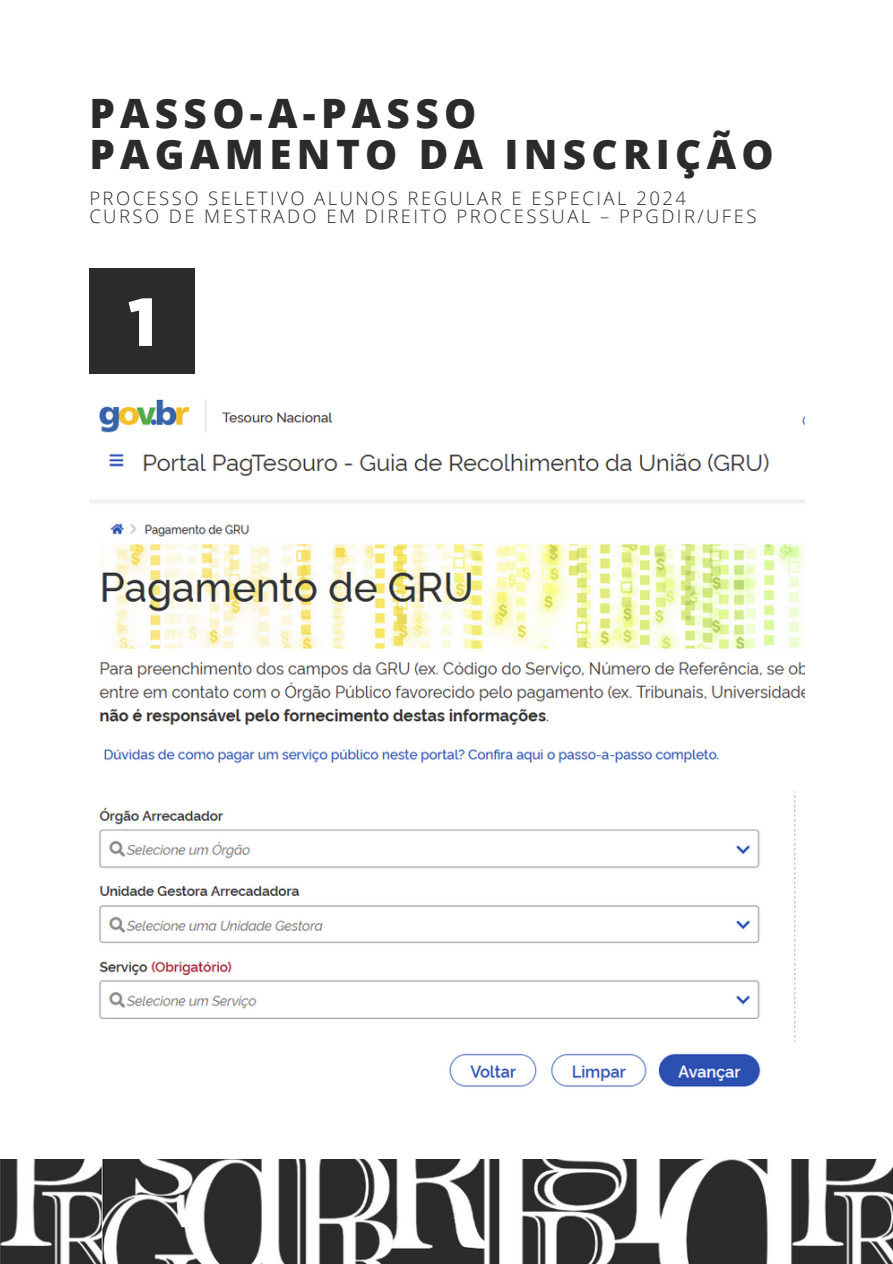
<style>
.page{position:relative;width:893px;height:1264px;background:#fff}
.page>*{position:absolute;margin:0;border:0;box-sizing:border-box;transform-origin:0 0}
.t1{font:900 67.5px "Gotham";color:#fff}
.t2{font:800 40.5px "Open Sans";letter-spacing:.13em;color:#2b2b2b}
.t3{font:300 18.6px "Open Sans";letter-spacing:.13em;color:#2b2b2b}
</style>
<div class="page">
<img style="left:0;top:1159px;width:892px;height:104px">
<div style="left:89px;top:268px;width:106px;height:106px;background:#2b2b2b"></div>
<img style="left:89px;top:399px;width:715px;height:688px">
<p class="t2" style="left:89px;top:85px;width:388px">PASSO-A-PASSO</p>
<p class="t2" style="left:89px;top:125px;width:686px">PAGAMENTO DA INSCRIÇÃO</p>
<p class="t3" style="left:89px;top:185px;width:598px">PROCESSO SELETIVO ALUNOS REGULAR E ESPECIAL 2024</p>
<p class="t3" style="left:89px;top:203px;width:668px">CURSO DE MESTRADO EM DIREITO PROCESSUAL – PPGDIR/UFES</p>
<p class="t1" style="left:128px;top:283px;width:30px">1</p>
</div>
